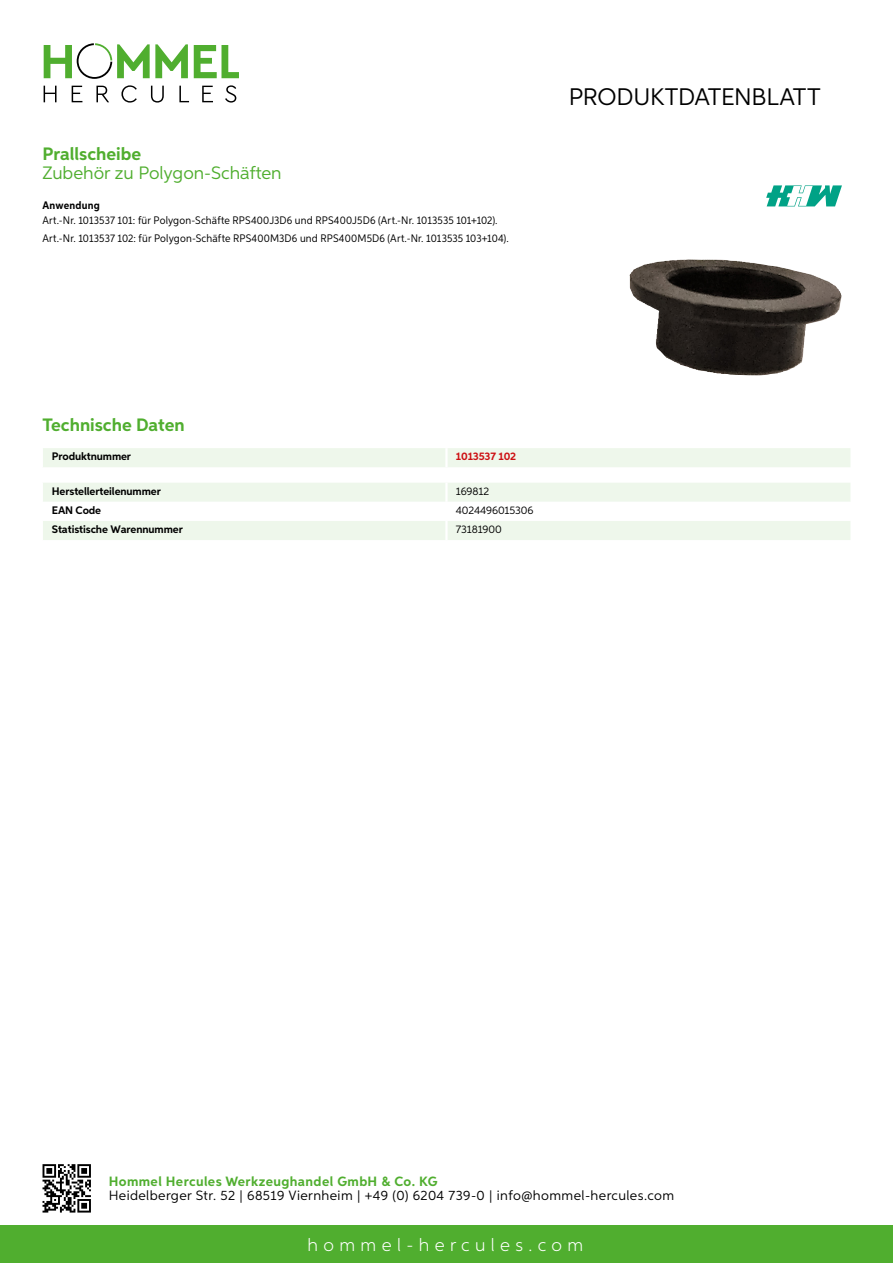
<style>
.page{position:relative;width:893px;height:1263px;background:#fff}
.page>*{position:absolute;margin:0;border:0;box-sizing:border-box;transform-origin:0 0}
.t1{font:24px "Aspira";letter-spacing:-.01em;color:#000}
.t2{font:700 18px "Aspira";color:#50ae2f}
.t3{font:18px "Aspira";color:#50ae2f}
.t4{font:300 18px "Aspira";letter-spacing:.3em;color:#fff}
.t5{font:13.5px "Aspira";letter-spacing:.03em;color:#000}
.t6{font:700 13.5px "Aspira";letter-spacing:.03em;color:#50ae2f}
.t7{font:10.95px/17.5px "Aspira Nar";letter-spacing:.015em;color:#000}
.t8{font:700 10.95px "Aspira";letter-spacing:-.01em;color:#000}
.t9{font:10.95px "Aspira";letter-spacing:-.01em;color:#000}
.t10{font:700 10.95px "Aspira";letter-spacing:-.01em;color:#cd1013}
.t11{font:700 10.95px "Aspira Nar";letter-spacing:.02em;color:#000}
</style>
<div class="page">
<div style="left:0;top:1226px;width:893px;height:37px;background:#50ae2f"></div>
<svg style="left:43px;top:1164px;width:48px;height:48px"></svg>
<svg style="left:194px;top:45px;width:45px;height:33px"></svg>
<svg style="left:44px;top:43px;width:144px;height:36px"></svg>
<svg style="left:44px;top:86px;width:13px;height:16px"></svg>
<svg style="left:72px;top:86px;width:10px;height:16px"></svg>
<svg style="left:96px;top:86px;width:13px;height:16px"></svg>
<svg style="left:121px;top:85px;width:16px;height:18px"></svg>
<svg style="left:151px;top:86px;width:13px;height:17px"></svg>
<svg style="left:179px;top:86px;width:10px;height:16px"></svg>
<svg style="left:202px;top:86px;width:11px;height:16px"></svg>
<svg style="left:225px;top:85px;width:11px;height:18px"></svg>
<div style="left:43px;top:448px;width:807px;height:19px;background:#eef7eb"></div>
<hr style="left:445px;top:448px;width:3px;height:19px;background:#fff">
<svg style="left:43px;top:483px;width:807px;height:57px"></svg>
<hr style="left:445px;top:521px;width:3px;height:19px;background:#fff">
<img style="left:629px;top:259px;width:213px;height:116px">
<svg style="left:766px;top:185px;width:76px;height:21px"></svg>
<h2 class="t2" style="left:43px;top:142px;width:100px">Prallscheibe</h2>
<h2 class="t3" style="left:43px;top:162px;width:241px">Zubehör zu Polygon-Schäften</h2>
<p class="t11" style="left:43px;top:199px;width:59px">Anwendung</p>
<p class="t7" style="left:43px;top:212px;width:468px">Art.-Nr. 1013537 101: für Polygon-Schäfte RPS400J3D6 und RPS400J5D6 (Art.-Nr. 1013535 101+102).<br>Art.-Nr. 1013537 102: für Polygon-Schäfte RPS400M3D6 und RPS400M5D6 (Art.-Nr. 1013535 103+104).</p>
<h1 class="t1" style="left:569px;top:82px;width:253px">Produktdatenblatt</h1>
<h2 class="t2" style="left:43px;top:414px;width:144px">Technische Daten</h2>
<p class="t8" style="left:52px;top:450px;width:81px">Produktnummer</p>
<p class="t10" style="left:456px;top:450px;width:62px">1013537 102</p>
<p class="t8" style="left:52px;top:484px;width:111px">Herstellerteilenummer</p>
<p class="t9" style="left:456px;top:484px;width:35px">169812</p>
<p class="t8" style="left:52px;top:503px;width:51px">EAN Code</p>
<p class="t9" style="left:456px;top:503px;width:79px">4024496015306</p>
<p class="t8" style="left:52px;top:522px;width:132px">Statistische Warennummer</p>
<p class="t9" style="left:456px;top:522px;width:47px">73181900</p>
<p class="t6" style="left:109px;top:1172px;width:330px">Hommel Hercules Werkzeughandel GmbH &amp; Co. KG</p>
<p class="t5" style="left:109px;top:1187px;width:567px">Heidelberger Str. 52 | 68519 Viernheim | +49 (0) 6204 739-0 | info@hommel-hercules.com</p>
<h2 class="t4" style="left:307px;top:1234px;width:277px">hommel-hercules.com</h2>
</div>
